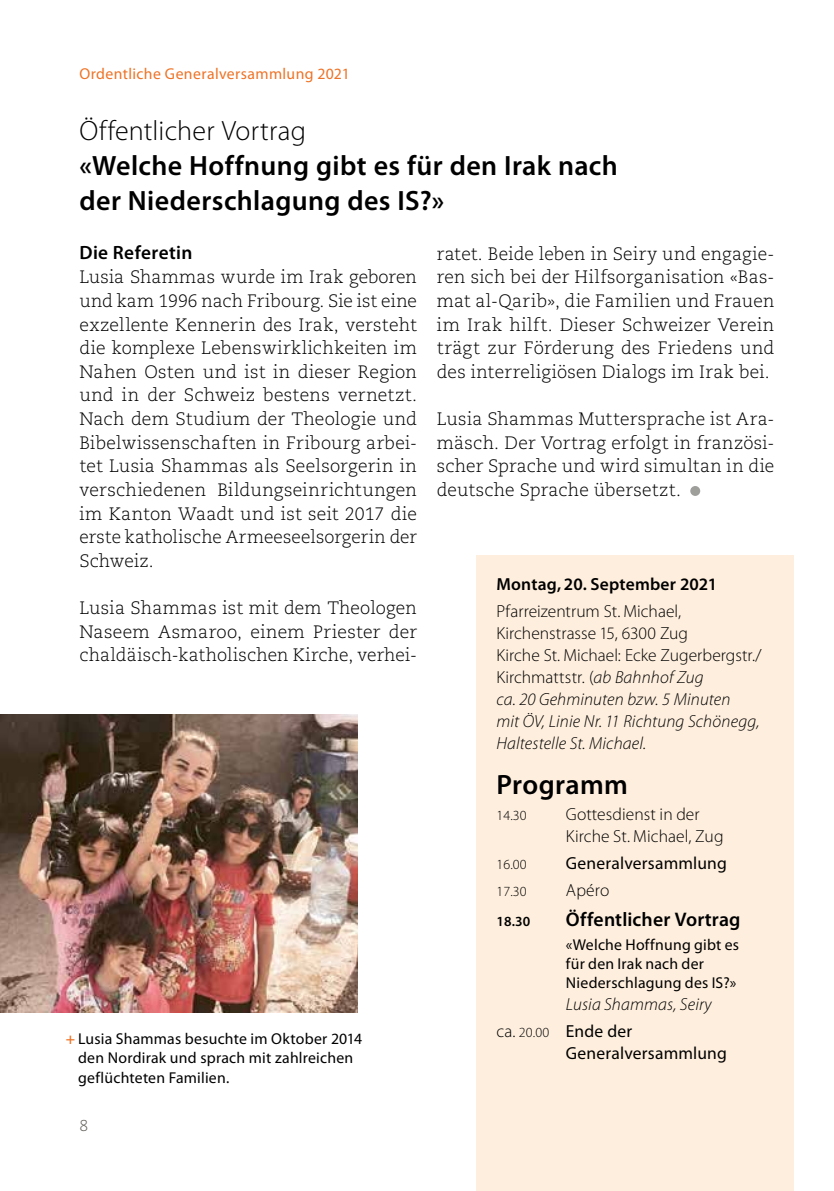
<style>
.page{position:relative;width:834px;height:1191px;background:#fff}
.page>*{position:absolute;margin:0;border:0;box-sizing:border-box;transform-origin:0 0}
.t1{font:600 28px/35px "Myriad Pro";letter-spacing:.015em;color:#000}
.t2{font:300 28px "Myriad Pro";letter-spacing:.005em;color:#000}
.t3{font:600 19.6px "Myriad Pro";letter-spacing:.005em;color:#000}
.t4{font:600 19.25px "Myriad Pro";letter-spacing:.02em;color:#000}
.t5{font:300 17.85px/23.6px "Caecilia";letter-spacing:.01em;color:#000;text-align:justify}
.t6{font:300 17.5px/21.9px "Myriad Pro";letter-spacing:.005em;color:#000}
.t7{font:17.5px "Myriad Pro";letter-spacing:.01em;color:#000}
.t8{font:italic 300 17.5px/26.8px "Myriad Pro";letter-spacing:.01em;color:#000}
.t9{font:600 17.5px "Myriad Pro";letter-spacing:.01em;color:#000}
.t10{font:15.75px/19.2px "Myriad Pro";letter-spacing:.015em;color:#000}
.t11{font:15.75px "Myriad Pro";letter-spacing:.025em;color:#ee7326}
.t12{font:300 15.75px "Caecilia";color:#625f57}
.t13{font:300 14px "Myriad Pro";letter-spacing:.01em;color:#000}
.t14{font:600 14px "Myriad Pro";color:#000}
.s1{font-style:italic}
.s2{font-style:normal}
.s3{font-style:normal;font-size:14px}
.s4{font-weight:400;font-style:normal}
.s5{font-weight:600;color:#ee7326}
</style>
<div class="page">
<div style="left:690px;top:486px;width:10px;height:10px;background:#9e9e9b;border-radius:50%"></div>
<img style="left:0;top:714px;width:357px;height:298px">
<div style="left:476px;top:556px;width:318px;height:635px;background:#feeedd"></div>
<p class="t11" style="left:79px;top:64px;width:272px">Ordentliche Generalversammlung 2021</p>
<h1 class="t2" style="left:79px;top:115px;width:228px">Öffentlicher Vortrag</h1>
<h1 class="t1" style="left:79px;top:147px;width:540px">«Welche Hoffnung gibt es für den Irak nach der Niederschlagung des IS?»</h1>
<p class="t4" style="left:79px;top:240px;width:114px">Die Referetin</p>
<p class="t5" style="left:79px;top:266px;width:339px">Lusia Shammas wurde im Irak geboren und kam 1996 nach Fribourg. Sie ist eine exzellente Kennerin des Irak, versteht die komplexe Lebenswirklichkeiten im Nahen Osten und ist in dieser Region und in der Schweiz bestens vernetzt.<br>Nach dem Studium der Theologie und Bibelwissenschaften in Fribourg arbei&shy;tet Lusia Shammas als Seelsorgerin in verschiedenen Bildungseinrichtungen im Kanton Waadt und ist seit 2017 die erste katholische Armeeseelsorgerin der Schweiz.</p>
<p class="t5" style="left:79px;top:596px;width:339px">Lusia Shammas ist mit dem Theologen Naseem Asmaroo, einem Priester der chaldäisch-katholischen Kirche, verhei-</p>
<p class="t5" style="left:437px;top:242px;width:339px">ratet. Beide leben in Seiry und engagie&shy;ren sich bei der Hilfsorganisation «Bas&shy;mat al- Qarib», die Familien und Frauen im Irak hilft. Dieser Schweizer Verein trägt zur Förderung des Friedens und des interreligiösen Dialogs im Irak bei.</p>
<p class="t5" style="left:437px;top:407px;width:339px">Lusia Shammas Muttersprache ist Ara&shy;mäsch. Der Vortrag erfolgt in französi&shy;scher Sprache und wird simultan in die deutsche Sprache übersetzt.</p>
<p class="t9" style="left:496px;top:573px;width:222px">Montag, 20. September 2021</p>
<p class="t6" style="left:496px;top:601px;width:267px">Pfarreizentrum St. Michael,<br>Kirchenstrasse 15, 6300 Zug<br>Kirche St. Michael: Ecke Zugerbergstr./<br>Kirchmattstr. (<span class="s1">ab Bahnhof Zug<br>ca. 20 Gehminuten bzw. 5 Minuten<br>mit ÖV, Linie Nr. 11 Richtung Schönegg,<br>Haltestelle St. Michael.</span></p>
<h1 class="t1" style="left:496px;top:766px;width:133px">Programm</h1>
<p class="t13" style="left:496px;top:808px;width:32px">14.30</p>
<p class="t6" style="left:566px;top:804px;width:159px">Gottesdienst in der<br>Kirche St. Michael, Zug</p>
<p class="t13" style="left:496px;top:856px;width:32px">16.00</p>
<p class="t7" style="left:566px;top:852px;width:162px">Generalversammlung</p>
<p class="t13" style="left:496px;top:883px;width:32px">17.30</p>
<p class="t6" style="left:566px;top:879px;width:45px">Apéro</p>
<p class="t14" style="left:496px;top:912px;width:35px">18.30</p>
<p class="t3" style="left:566px;top:906px;width:176px">Öffentlicher Vortrag</p>
<p class="t10" style="left:566px;top:934px;width:175px">«Welche Hoffnung gibt es für den Irak nach der<br>Niederschlagung des IS?»</p>
<p class="t8" style="left:496px;top:991px;width:217px;text-indent:69px">Lusia Shammas, Seiry <span class="s2">ca.</span> <span class="s3">20.00</span> <span class="s4">Ende der</span></p>
<p class="t7" style="left:566px;top:1042px;width:162px">Generalversammlung</p>
<p class="t10" style="left:78px;top:1028px;width:286px;text-indent:-12px"><span class="s5">+</span> Lusia Shammas besuchte im Oktober 2014 den Nordirak und sprach mit zahlreichen geflüchteten Familien.</p>
<p class="t12" style="left:79px;top:1117px;width:10px">8</p>
</div>
